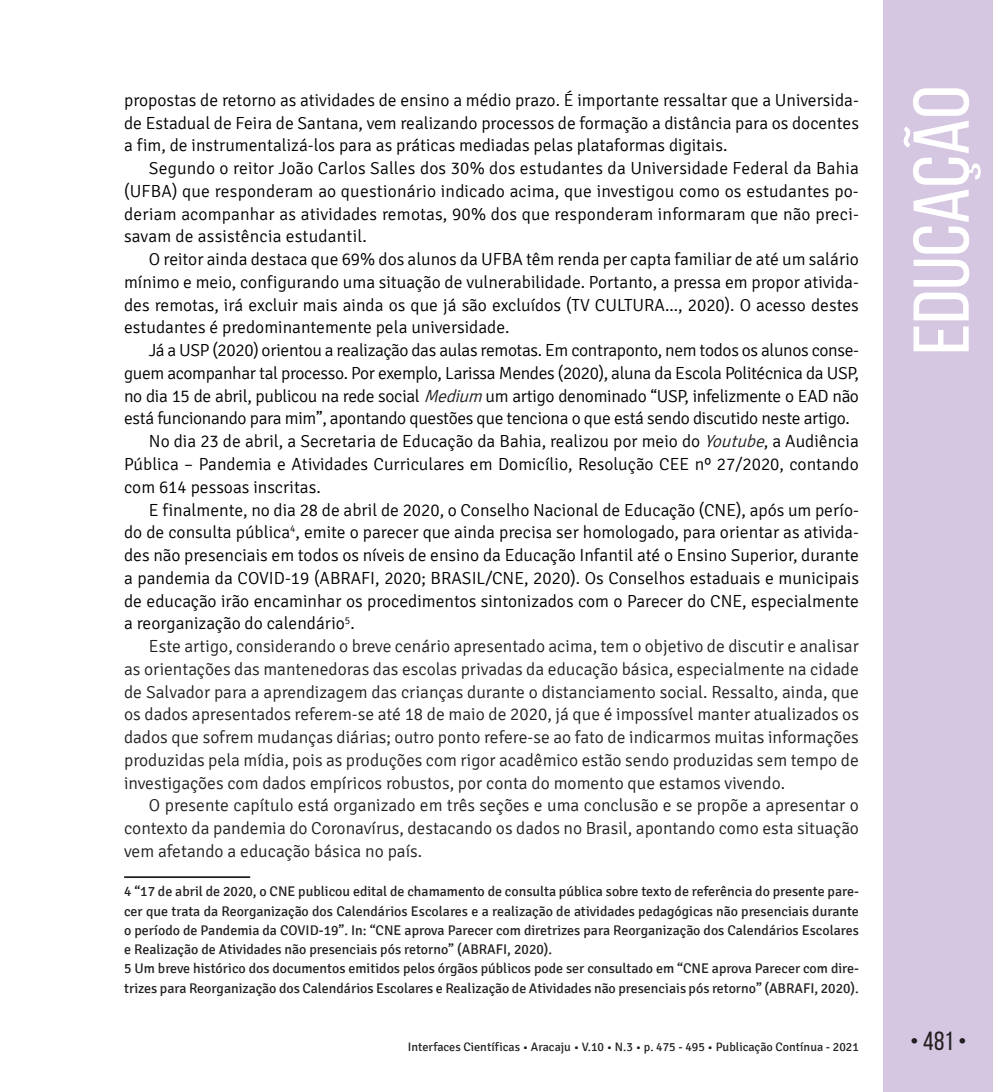
<style>
.page{position:relative;width:993px;height:1092px;background:#fff}
.page>*{position:absolute;margin:0;border:0;box-sizing:border-box;transform-origin:0 0}
.t1{font:78.75px "Bebas Neue";color:#fff;scale:1.09 1}
.t2{font:26.25px "Bebas Neue";color:#231f20}
.t3{font:300 17.5px/22.8px "Signika";color:#000001;text-align:justify}
.t4{font:300 17.5px "Signika";color:#231f20}
.t5{font:300 17.5px "Signika";letter-spacing:-.02em;color:#000001}
.t6{font:14px/19.2px "Signika";color:#231f20}
.t7{font:12.25px "Signika";color:#231f20}
.s1{font-style:italic;color:#231f20}
</style>
<div class="page">
<div style="left:883px;top:0;width:109px;height:1091px;background:#d5c6e1"></div>
<hr style="left:124px;top:876px;width:126px;height:2px;background:#231f20">
<p class="t3" style="left:124px;top:89px;width:736px">propostas de retorno as atividades de ensino a médio prazo. É importante ressaltar que a Universida&shy;de Estadual de Feira de Santana, vem realizando processos de formação a distância para os docentes a fim, de instrumentalizá-los para as práticas mediadas pelas plataformas digitais.</p>
<p class="t3" style="left:124px;top:157px;width:736px;text-indent:25px">Segundo o reitor João Carlos Salles dos 30% dos estudantes da Universidade Federal da Bahia (UFBA) que responderam ao questionário indicado acima, que investigou como os estudantes po&shy;deriam acompanhar as atividades remotas, 90% dos que responderam informaram que não preci&shy;savam de assistência estudantil.</p>
<p class="t3" style="left:124px;top:248px;width:736px;text-indent:25px">O reitor ainda destaca que 69% dos alunos da UFBA têm renda per capta familiar de até um salário mínimo e meio, configurando uma situação de vulnerabilidade. Portanto, a pressa em propor ativida&shy;des remotas, irá excluir mais ainda os que já são excluídos (TV CULTURA..., 2020). O acesso destes estudantes é predominantemente pela universidade.</p>
<p class="t5" style="left:149px;top:341px;width:711px">Já a USP (2020) orientou a realização das aulas remotas. Em contraponto, nem todos os alunos conse-</p>
<p class="t5" style="left:124px;top:363px;width:736px">guem acompanhar tal processo. Por exemplo, Larissa Mendes (2020), aluna da Escola Politécnica da USP,</p>
<p class="t5" style="left:124px;top:386px;width:736px">no dia 15 de abril, publicou na rede social <span class="s1">Medium</span> um artigo denominado “USP, infelizmente o EAD não</p>
<p class="t5" style="left:124px;top:409px;width:727px">está funcionando para mim”, apontando questões que tenciona o que está sendo discutido neste artigo.</p>
<p class="t3" style="left:149px;top:430px;width:711px">No dia 23 de abril, a Secretaria de Educação da Bahia, realizou por meio do <span class="s1">Youtube</span>, a Audiência</p>
<p class="t3" style="left:124px;top:453px;width:736px">Pública – Pandemia e Atividades Curriculares em Domicílio, Resolução CEE nº 27/2020, contando</p>
<p class="t3" style="left:124px;top:476px;width:198px">com 614 pessoas inscritas.</p>
<p class="t3" style="left:149px;top:498px;width:711px">E finalmente, no dia 28 de abril de 2020, o Conselho Nacional de Educação (CNE), após um perío-</p>
<p class="t3" style="left:124px;top:521px;width:736px">do de consulta pública<sup>4</sup>, emite o parecer que ainda precisa ser homologado, para orientar as ativida-</p>
<p class="t3" style="left:124px;top:544px;width:736px">des não presenciais em todos os níveis de ensino da Educação Infantil até o Ensino Superior, durante</p>
<p class="t3" style="left:124px;top:567px;width:736px">a pandemia da COVID-19 (ABRAFI, 2020; BRASIL/CNE, 2020). Os Conselhos estaduais e municipais</p>
<p class="t3" style="left:124px;top:589px;width:736px">de educação irão encaminhar os procedimentos sintonizados com o Parecer do CNE, especialmente</p>
<p class="t3" style="left:124px;top:612px;width:232px">a reorganização do calendário<sup>5</sup>.</p>
<p class="t4" style="left:149px;top:636px;width:711px">Este artigo, considerando o breve cenário apresentado acima, tem o objetivo de discutir e analisar</p>
<p class="t4" style="left:124px;top:659px;width:736px">as orientações das mantenedoras das escolas privadas da educação básica, especialmente na cidade</p>
<p class="t4" style="left:124px;top:682px;width:736px">de Salvador para a aprendizagem das crianças durante o distanciamento social. Ressalto, ainda, que</p>
<p class="t4" style="left:124px;top:705px;width:736px">os dados apresentados referem-se até 18 de maio de 2020, já que é impossível manter atualizados os</p>
<p class="t4" style="left:124px;top:727px;width:736px">dados que sofrem mudanças diárias; outro ponto refere-se ao fato de indicarmos muitas informações</p>
<p class="t4" style="left:124px;top:750px;width:736px">produzidas pela mídia, pois as produções com rigor acadêmico estão sendo produzidas sem tempo de</p>
<p class="t4" style="left:124px;top:773px;width:662px">investigações com dados empíricos robustos, por conta do momento que estamos vivendo.</p>
<p class="t4" style="left:149px;top:796px;width:711px">O presente capítulo está organizado em três seções e uma conclusão e se propõe a apresentar o</p>
<p class="t4" style="left:124px;top:818px;width:736px">contexto da pandemia do Coronavírus, destacando os dados no Brasil, apontando como esta situação</p>
<p class="t4" style="left:124px;top:841px;width:299px">vem afetando a educação básica no país.</p>
<p class="t6" style="left:124px;top:882px;width:736px">4 “17 de abril de 2020, o CNE publicou edital de chamamento de consulta pública sobre texto de referência do presente pare&shy;cer que trata da Reorganização dos Calendários Escolares e a realização de atividades pedagógicas não presenciais durante o período de Pandemia da COVID-19”. In: “CNE aprova Parecer com diretrizes para Reorganização dos Calendários Escolares e Realização de Atividades não presenciais pós retorno” (ABRAFI, 2020).<br>5 Um breve histórico dos documentos emitidos pelos órgãos públicos pode ser consultado em “CNE aprova Parecer com dire&shy;trizes para Reorganização dos Calendários Escolares e Realização de Atividades não presenciais pós retorno” (ABRAFI, 2020).</p>
<h1 class="t1" style="left:898px;top:355px;width:248px;rotate:-90deg">EDUCAÇÃO</h1>
<p class="t7" style="left:408px;top:1040px;width:452px">Interfaces Científicas • Aracaju • V.10 • N.3 • p. 475 - 495 • Publicação Contínua - 2021</p>
<h2 class="t2" style="left:909px;top:1026px;width:58px">• 481 •</h2>
</div>
